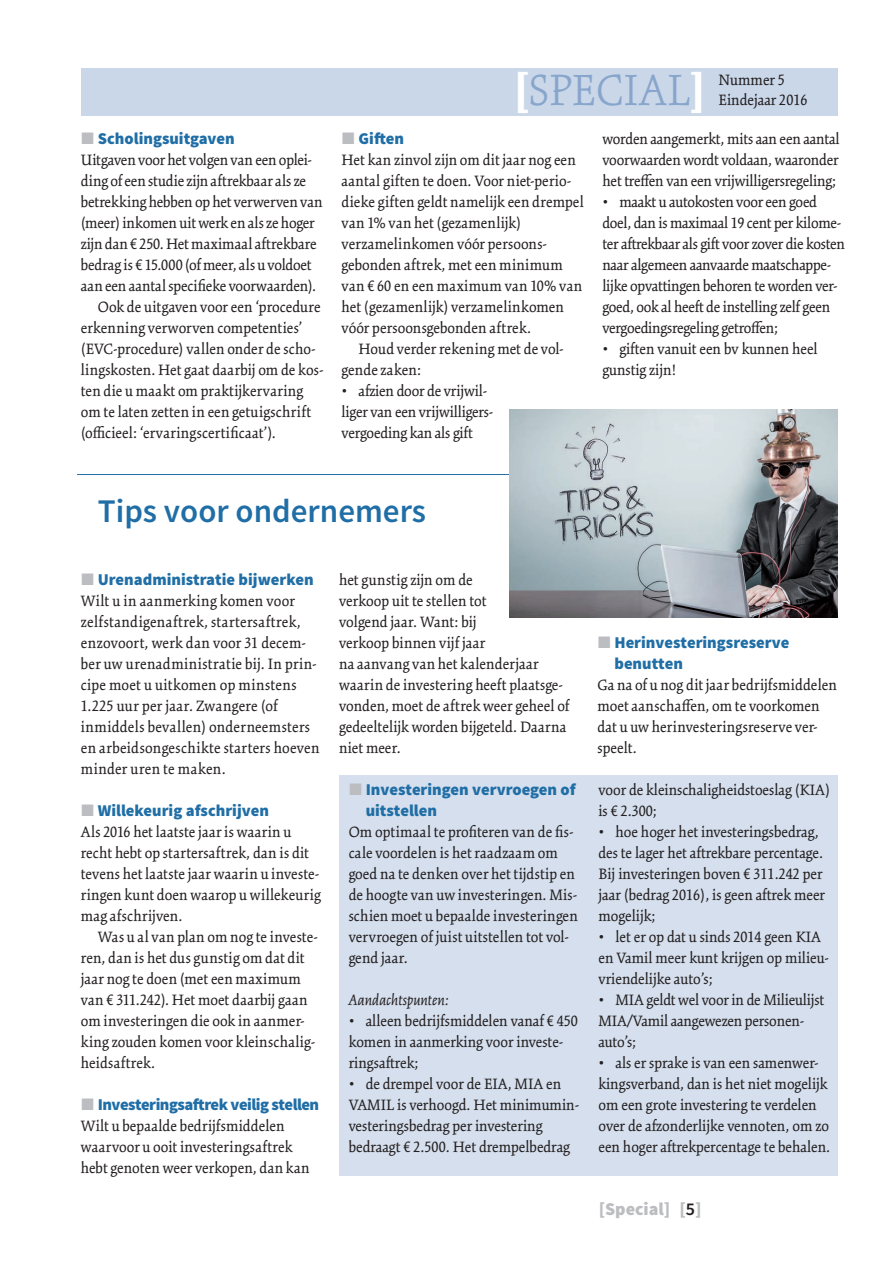
<style>
.page{position:relative;width:893px;height:1263px;background:#fff}
.page>*{position:absolute;margin:0;border:0;box-sizing:border-box;transform-origin:0 0}
.t1{font:300 48px "Kinesis Std";color:#88a5cc}
.t2{font:600 33px "Source Sans Pro";color:#206ea6}
.t3{font:900 18px "Source Sans Pro";color:#bcbdc0}
.t4{font:16.5px/21px "Kinesis Std";color:#231f20}
.t5{font:16.5px/21px "Kinesis Std";letter-spacing:.02em;color:#231f20}
.t6{font:900 16.5px/21px "Source Sans Pro";color:#206ea6}
.t7{font:900 16.5px "Source Sans Pro";letter-spacing:-.03em;color:#206ea6}
.t8{font:italic 16.5px "Kinesis Std";color:#231f20}
.s1{font-family:"Mathematical Pi Six";font-weight:400;color:#bcbdc0}
.s2{font-weight:900;color:#fff}
.s3{font-weight:600;color:#231f20}
</style>
<div class="page">
<div style="left:81px;top:68px;width:757px;height:47px;background:#c9d7e9"></div>
<hr style="left:77px;top:474px;width:459px;height:1px;background:#206ea6">
<div style="left:339px;top:775px;width:499px;height:401px;background:#d5dfed"></div>
<img style="left:509px;top:409px;width:329px;height:209px">
<p class="t6" style="left:81px;top:129px;width:155px"><span class="s1">J</span> Scholingsuitgaven</p>
<p class="t4" style="left:81px;top:150px;width:233px">Uitgaven voor het volgen van een oplei-</p>
<p class="t4" style="left:81px;top:171px;width:227px">ding of een studie zijn aftrekbaar als ze</p>
<p class="t4" style="left:81px;top:192px;width:243px">betrekking hebben op het verwerven van</p>
<p class="t4" style="left:81px;top:213px;width:235px">(meer) inkomen uit werk en als ze hoger</p>
<p class="t4" style="left:81px;top:234px;width:237px">zijn dan € 250. Het maximaal aftrekbare</p>
<p class="t4" style="left:81px;top:255px;width:232px">bedrag is € 15.000 (of meer, als u voldoet</p>
<p class="t4" style="left:81px;top:276px;width:237px">aan een aantal specifieke voorwaarden).</p>
<p class="t4" style="left:98px;top:297px;width:224px">Ook de uitgaven voor een ‘procedure</p>
<p class="t4" style="left:81px;top:318px;width:223px">erkenning verworven competenties’</p>
<p class="t4" style="left:81px;top:339px;width:236px">(EVC-procedure) vallen onder de scho-</p>
<p class="t4" style="left:81px;top:360px;width:244px">lingskosten. Het gaat daarbij om de kos-</p>
<p class="t4" style="left:81px;top:381px;width:224px">ten die u maakt om praktijkervaring</p>
<p class="t4" style="left:81px;top:402px;width:232px">om te laten zetten in een getuigschrift</p>
<p class="t4" style="left:81px;top:423px;width:197px">(officieel: ‘ervaringscertificaat’).</p>
<h1 class="t1" style="left:513px;top:63px;width:194px"><span class="s2">[</span>SPECIAL<span class="s2">]</span></h1>
<p class="t4" style="left:719px;top:70px;width:90px;line-height:19.8px">Nummer 5<br>Eindejaar 2016</p>
<p class="t6" style="left:342px;top:129px;width:64px"><span class="s1">J</span> Giften</p>
<p class="t4" style="left:342px;top:150px;width:244px">Het kan zinvol zijn om dit jaar nog een aantal giften te doen. Voor niet-perio&shy;dieke giften geldt namelijk een drempel van 1% van het (gezamenlijk) verzamelinkomen vóór persoons&shy;gebonden aftrek, met een minimum van € 60 en een maximum van 10% van het (gezamenlijk) verzamelinkomen vóór persoonsgebonden aftrek.</p>
<p class="t4" style="left:342px;top:339px;width:224px;text-indent:17px">Houd verder rekening met de vol&shy;gende zaken:</p>
<p class="t4" style="left:342px;top:381px;width:153px">• afzien door de vrijwil&shy;liger van een vrijwilligers&shy;vergoeding kan als gift</p>
<p class="t4" style="left:602px;top:129px;width:239px;text-align:justify">worden aangemerkt, mits aan een aantal voorwaarden wordt voldaan, waaronder het treffen van een vrijwilligersregeling;</p>
<p class="t4" style="left:602px;top:192px;width:244px">• maakt u autokosten voor een goed doel, dan is maximaal 19 cent per kilome&shy;ter aftrekbaar als gift voor zover die kosten naar algemeen aanvaarde maatschappe&shy;lijke opvattingen behoren te worden ver&shy;goed, ook al heeft de instelling zelf geen vergoedingsregeling getroffen;</p>
<p class="t4" style="left:602px;top:339px;width:217px">• giften vanuit een bv kunnen heel gunstig zijn!</p>
<h2 class="t2" style="left:98px;top:490px;width:330px">Tips voor ondernemers</h2>
<p class="t6" style="left:81px;top:570px;width:234px"><span class="s1">J</span> Urenadministratie bijwerken</p>
<p class="t5" style="left:81px;top:590px;width:240px">Wilt u in aanmerking komen voor zelfstandigenaftrek, startersaftrek, enzovoort, werk dan voor 31 decem&shy;ber uw urenadministratie bij. In prin&shy;cipe moet u uitkomen op minstens 1.225 uur per jaar. Zwangere (of inmiddels bevallen) onderneemsters en arbeidsongeschikte starters hoeven minder uren te maken.</p>
<p class="t6" style="left:81px;top:801px;width:190px"><span class="s1">J</span> Willekeurig afschrijven</p>
<p class="t4" style="left:81px;top:821px;width:242px">Als 2016 het laatste jaar is waarin u recht hebt op startersaftrek, dan is dit tevens het laatste jaar waarin u investe&shy;ringen kunt doen waarop u willekeurig mag afschrijven.</p>
<p class="t4" style="left:81px;top:926px;width:239px;text-indent:17px">Was u al van plan om nog te investe&shy;ren, dan is het dus gunstig om dat dit jaar nog te doen (met een maximum van € 311.242). Het moet daarbij gaan om investeringen die ook in aanmer&shy;king zouden komen voor kleinschalig&shy;heidsaftrek.</p>
<p class="t7" style="left:81px;top:1094px;width:240px"><span class="s1">J</span> Investeringsaftrek veilig stellen</p>
<p class="t4" style="left:81px;top:1115px;width:230px">Wilt u bepaalde bedrijfsmiddelen waarvoor u ooit investeringsaftrek hebt genoten weer verkopen, dan kan</p>
<p class="t4" style="left:339px;top:569px;width:232px">het gunstig zijn om de<br>verkoop uit te stellen tot<br>volgend jaar. Want: bij<br>verkoop binnen vijf jaar<br>na aanvang van het kalenderjaar waarin de investering heeft plaatsge&shy;vonden, moet de aftrek weer geheel of gedeeltelijk worden bijgeteld. Daarna niet meer.</p>
<p class="t6" style="left:366px;top:780px;width:211px;text-indent:-17px"><span class="s1">J</span> Investeringen vervroegen of uitstellen</p>
<p class="t4" style="left:349px;top:821px;width:231px">Om optimaal te profiteren van de fis&shy;cale voordelen is het raadzaam om goed na te denken over het tijdstip en de hoogte van uw investeringen. Mis&shy;schien moet u bepaalde investeringen vervroegen of juist uitstellen tot vol&shy;gend jaar.</p>
<p class="t8" style="left:349px;top:991px;width:102px">Aandachtspunten:</p>
<p class="t4" style="left:349px;top:1010px;width:231px">• alleen bedrijfsmiddelen vanaf € 450 komen in aanmerking voor investe&shy;ringsaftrek;</p>
<p class="t4" style="left:349px;top:1073px;width:232px">• de drempel voor de EIA, MIA en VAMIL is verhoogd. Het minimumin&shy;vesteringsbedrag per investering bedraagt € 2.500. Het drempelbedrag</p>
<p class="t6" style="left:614px;top:633px;width:176px;text-indent:-17px"><span class="s1">J</span> Herinvesteringsreserve benutten</p>
<p class="t4" style="left:597px;top:675px;width:241px">Ga na of u nog dit jaar bedrijfsmiddelen moet aanschaffen, om te voorkomen dat u uw herinvesteringsreserve ver&shy;speelt.</p>
<p class="t4" style="left:598px;top:779px;width:233px">voor de kleinschaligheidstoeslag (KIA) is € 2.300;</p>
<p class="t4" style="left:598px;top:821px;width:228px">• hoe hoger het investeringsbedrag, des te lager het aftrekbare percentage.<br>Bij investeringen boven € 311.242 per jaar (bedrag 2016), is geen aftrek meer mogelijk;</p>
<p class="t4" style="left:598px;top:926px;width:232px">• let er op dat u sinds 2014 geen KIA en Vamil meer kunt krijgen op milieu&shy;vriendelijke auto’s;</p>
<p class="t4" style="left:598px;top:989px;width:227px">• MIA geldt wel voor in de Milieulijst<br>MIA/Vamil aangewezen personen&shy;auto’s;</p>
<p class="t4" style="left:598px;top:1052px;width:233px">• als er sprake is van een samenwer&shy;kingsverband, dan is het niet mogelijk om een grote investering te verdelen over de afzonderlijke vennoten, om zo een hoger aftrekpercentage te behalen.</p>
<p class="t3" style="left:599px;top:1197px;width:104px">[Special] [<span class="s3">5</span>]</p>
</div>
